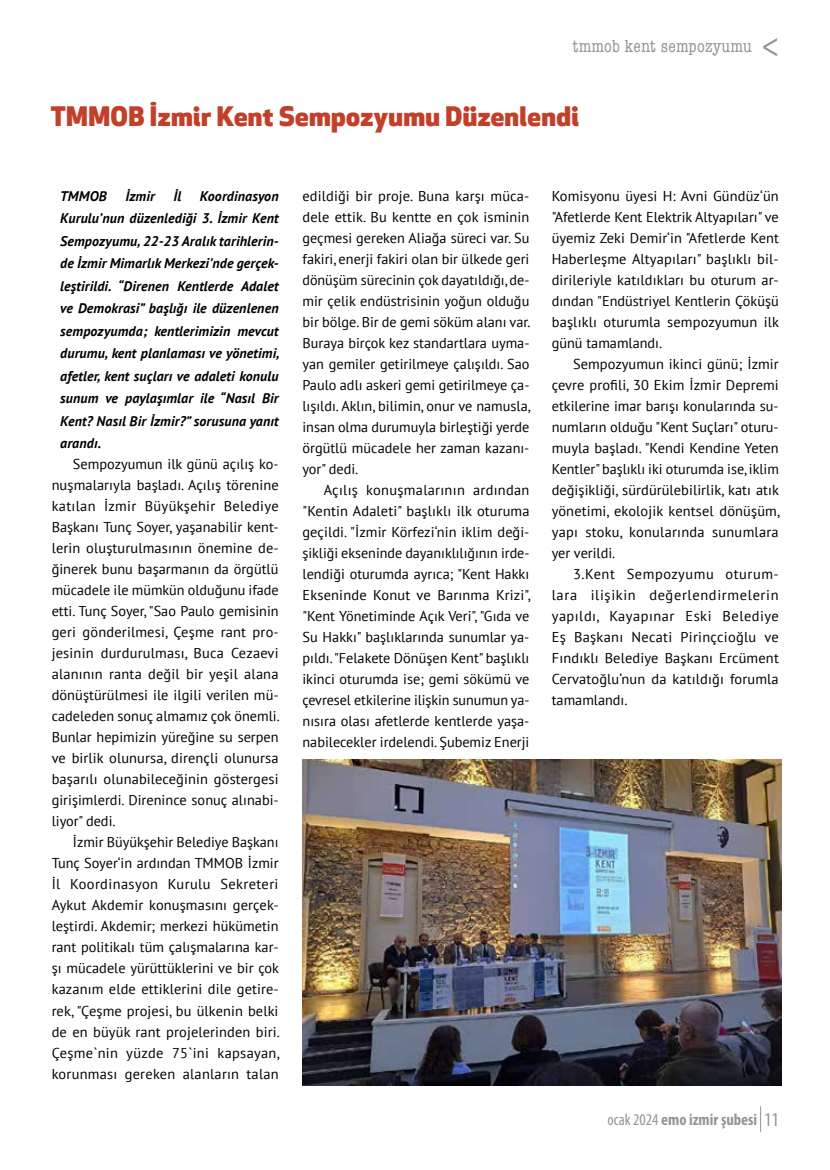
<style>
.page{position:relative;width:830px;height:1170px;background:#fff}
.page>*{position:absolute;margin:0;border:0;box-sizing:border-box;transform-origin:0 0}
.t1{font:800 26.25px "Apex New";letter-spacing:.015em;color:#c23f2a}
.t2{font:condensed 18px "American Typewriter";letter-spacing:.01em;color:#939598}
.t3{font:700 condensed 16.5px "Myriad Pro";color:#939598}
.t4{font:14.25px/21px "PT Sans";color:#000;text-align:justify}
.t5{font:italic 700 13.95px/22.5px "PT Sans";letter-spacing:.01em;color:#000;text-align:justify}
.s1{font-weight:400}
.s2{font-weight:400;font-size:19.5px}
</style>
<div class="page">
<img style="left:302px;top:760px;width:479px;height:325px">
<p class="t2" style="left:572px;top:32px;width:181px">tmmob kent sempozyumu</p>
<h1 class="t1" style="left:51px;top:98px;width:529px">TMMOB İzmir Kent Sempozyumu Düzenlendi</h1>
<p class="t5" style="left:60px;top:184px;width:48px">TMMOB</p>
<p class="t5" style="left:125px;top:184px;width:31px">İzmir</p>
<p class="t5" style="left:173px;top:184px;width:9px">İl</p>
<p class="t5" style="left:60px;top:184px;width:221px;text-indent:140px">Koordinasyon Kurulu’nun düzenlediği 3. İzmir Kent Sempozyumu, 22-23 Aralık tarihlerin&shy;de İzmir Mimarlık Merkezi’nde gerçek&shy;leştirildi. “Direnen Kentlerde Adalet ve Demokrasi” başlığı ile düzenlenen sempozyumda; kentlerimizin mevcut durumu, kent planlaması ve yönetimi, afetler, kent suçları ve adaleti konulu sunum ve paylaşımlar ile “Nasıl Bir Kent? Nasıl Bir İzmir?” sorusuna yanıt arandı.</p>
<p class="t4" style="left:52px;top:453px;width:229px;text-indent:21px">Sempozyumun ilk günü açılış ko&shy;nuşmalarıyla başladı. Açılış törenine katılan İzmir Büyükşehir Belediye Başkanı Tunç Soyer, yaşanabilir kent&shy;lerin oluşturulmasının önemine de&shy;ğinerek bunu başarmanın da örgütlü mücadele ile mümkün olduğunu ifade etti. Tunç Soyer, "Sao Paulo gemisinin geri gönderilmesi, Çeşme rant pro&shy;jesinin durdurulması, Buca Cezaevi alanının ranta değil bir yeşil alana dönüştürülmesi ile ilgili verilen mü&shy;cadeleden sonuç almamız çok önemli.<br>Bunlar hepimizin yüreğine su serpen ve birlik olunursa, dirençli olunursa başarılı olunabileceğinin göstergesi girişimlerdi. Direnince sonuç alınabi&shy;liyor" dedi.</p>
<p class="t4" style="left:52px;top:831px;width:229px;text-indent:21px">İzmir Büyükşehir Belediye Başkanı Tunç Soyer‘in ardından TMMOB İzmir İl Koordinasyon Kurulu Sekreteri Aykut Akdemir konuşmasını gerçek&shy;leştirdi. Akdemir; merkezi hükümetin rant politikalı tüm çalışmalarına kar&shy;şı mücadele yürüttüklerini ve bir çok kazanım elde ettiklerini dile getire&shy;rek, "Çeşme projesi, bu ülkenin belki de en büyük rant projelerinden biri.<br>Çeşme`nin yüzde 75`ini kapsayan, korunması gereken alanların talan</p>
<p class="t4" style="left:302px;top:185px;width:229px">edildiği bir proje. Buna karşı müca&shy;dele ettik. Bu kentte en çok isminin geçmesi gereken Aliağa süreci var. Su fakiri, enerji fakiri olan bir ülkede geri dönüşüm sürecinin çok dayatıldığı, de&shy;mir çelik endüstrisinin yoğun olduğu bir bölge. Bir de gemi söküm alanı var.<br>Buraya birçok kez standartlara uyma&shy;yan gemiler getirilmeye çalışıldı. Sao Paulo adlı askeri gemi getirilmeye ça&shy;lışıldı. Aklın, bilimin, onur ve namusla, insan olma durumuyla birleştiği yerde örgütlü mücadele her zaman kazanı&shy;yor" dedi.</p>
<p class="t4" style="left:302px;top:479px;width:229px;text-indent:21px">Açılış konuşmalarının ardından "Kentin Adaleti" başlıklı ilk oturuma geçildi. "İzmir Körfezi‘nin iklim deği&shy;şikliği ekseninde dayanıklılığının irde&shy;lendiği oturumda ayrıca; "Kent Hakkı Ekseninde Konut ve Barınma Krizi", "Kent Yönetiminde Açık Veri", "Gıda ve Su Hakkı" başlıklarında sunumlar ya&shy;pıldı. "Felakete Dönüşen Kent" başlıklı ikinci oturumda ise; gemi sökümü ve çevresel etkilerine ilişkin sunumun ya&shy;nısıra olası afetlerde kentlerde yaşa&shy;nabilecekler irdelendi. Şubemiz Enerji</p>
<p class="t4" style="left:551px;top:185px;width:229px">Komisyonu üyesi H: Avni Gündüz‘ün "Afetlerde Kent Elektrik Altyapıları" ve üyemiz Zeki Demir‘in "Afetlerde Kent Haberleşme Altyapıları" başlıklı bil&shy;dirileriyle katıldıkları bu oturum ar&shy;dından "Endüstriyel Kentlerin Çöküşü başlıklı oturumla sempozyumun ilk günü tamamlandı.</p>
<p class="t4" style="left:551px;top:353px;width:229px;text-indent:21px">Sempozyumun ikinci günü; İzmir çevre profili, 30 Ekim İzmir Depremi etkilerine imar barışı konularında su&shy;numların olduğu "Kent Suçları" oturu&shy;muyla başladı. "Kendi Kendine Yeten Kentler" başlıklı iki oturumda ise, iklim değişikliği, sürdürülebilirlik, katı atık yönetimi, ekolojik kentsel dönüşüm, yapı stoku, konularında sunumlara yer verildi.</p>
<p class="t4" style="left:551px;top:563px;width:228px;text-indent:21px">3.Kent Sempozyumu oturum&shy;lara ilişikin değerlendirmelerin yapıldı, Kayapınar Eski Belediye Eş Başkanı Necati Pirinçcioğlu ve Fındıklı Belediye Başkanı Ercüment Cervatoğlu‘nun da katıldığı forumla tamamlandı.</p>
<p class="t3" style="left:607px;top:1109px;width:173px"><span class="s1">ocak 2024</span> emo izmir şubesi <span class="s2">11</span></p>
</div>
